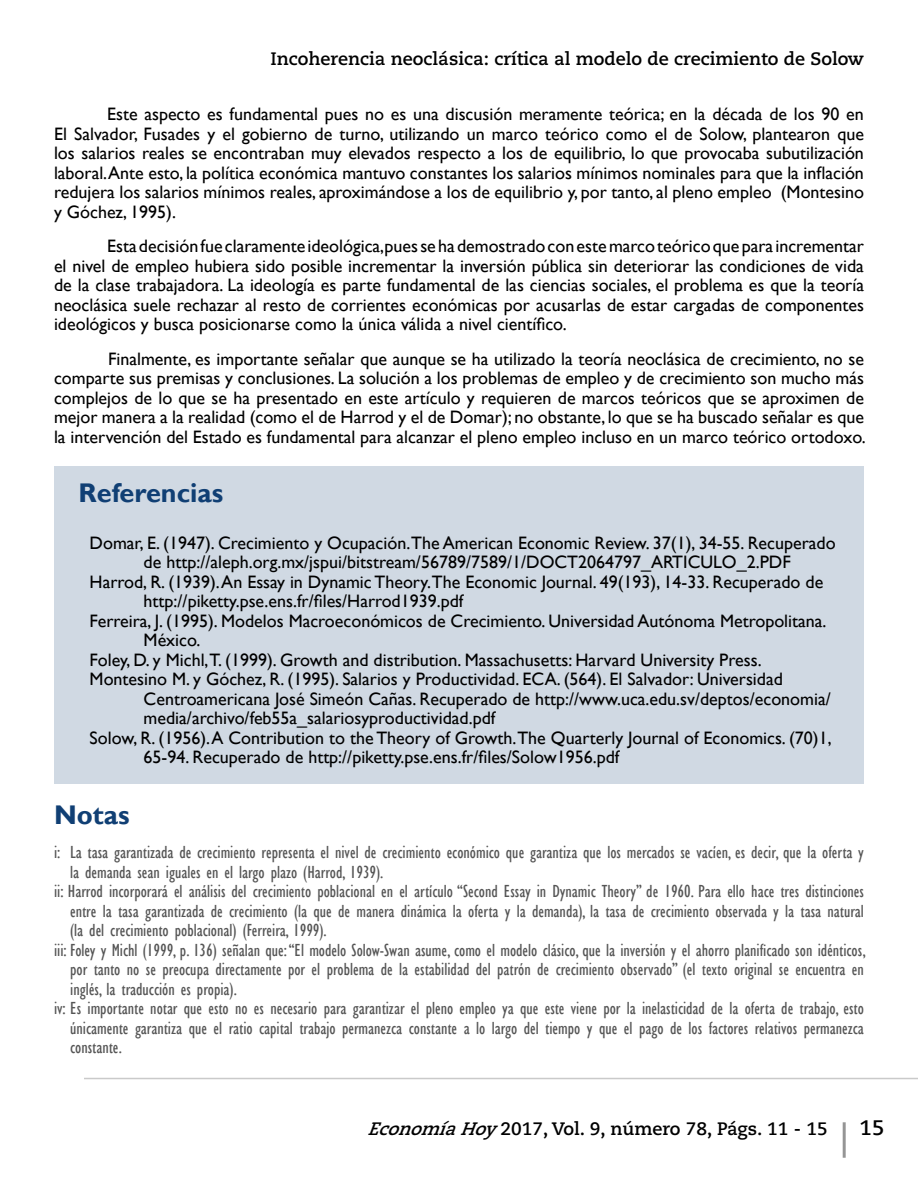
<style>
.page{position:relative;width:918px;height:1188px;background:#fff}
.page>*{position:absolute;margin:0;border:0;box-sizing:border-box;transform-origin:0 0}
.TEXTO_CONTENIDO{font:700 27px "Gill Sans";color:#103f74}
.t1{font:700 21px "Caecilia LT Std";color:#000}
.TEXTO_CONTENIDO-2{font:18px/19.5px "Gill Sans";color:#000}
.PIE_DE_PAGINA{font:condensed 18px/19.5px "Gill Sans";color:#555;text-align:justify}
.t2{font:700 18px "Caecilia LT Std";color:#000}
.s1{font-style:italic}
</style>
<div class="page">
<hr style="left:84px;top:1078px;width:834px;height:1px;background:#959595">
<hr style="left:843px;top:1122px;width:3px;height:36px;background:#959595">
<div style="left:54px;top:467px;width:810px;height:317px;background:#d0d9e3"></div>
<p class="t2" style="left:271px;top:48px;width:595px">Incoherencia neoclásica: crítica al modelo de crecimiento de Solow</p>
<p class="TEXTO_CONTENIDO-2" style="left:54px;top:105px;width:812px;text-align:justify;text-indent:53px">Este aspecto es fundamental pues no es una discusión meramente teórica; en la década de los 90 en El Salvador, Fusades y el gobierno de turno, utilizando un marco teórico como el de Solow, plantearon que los salarios reales se encontraban muy elevados respecto a los de equilibrio, lo que provocaba subutilización laboral.Ante esto, la política económica mantuvo constantes los salarios mínimos nominales para que la inflación redujera los salarios mínimos reales, aproximándose a los de equilibrio y, por tanto, al pleno empleo (Montesino y Góchez, 1995).</p>
<p class="TEXTO_CONTENIDO-2" style="left:54px;top:237px;width:812px;text-align:justify;text-indent:53px">Esta decisión fue claramente ideológica,pues se ha demostrado con este marco teórico que para incrementar el nivel de empleo hubiera sido posible incrementar la inversión pública sin deteriorar las condiciones de vida de la clase trabajadora. La ideología es parte fundamental de las ciencias sociales, el problema es que la teoría neoclásica suele rechazar al resto de corrientes económicas por acusarlas de estar cargadas de componentes ideológicos y busca posicionarse como la única válida a nivel científico.</p>
<p class="TEXTO_CONTENIDO-2" style="left:54px;top:349px;width:813px;text-align:justify;text-indent:54px">Finalmente, es importante señalar que aunque se ha utilizado la teoría neoclásica de crecimiento, no se comparte sus premisas y conclusiones. La solución a los problemas de empleo y de crecimiento son mucho más complejos de lo que se ha presentado en este artículo y requieren de marcos teóricos que se aproximen de mejor manera a la realidad (como el de Harrod y el de Domar); no obstante, lo que se ha buscado señalar es que la intervención del Estado es fundamental para alcanzar el pleno empleo incluso en un marco teórico ortodoxo.</p>
<p class="TEXTO_CONTENIDO" style="left:79px;top:477px;width:146px">Referencias</p>
<p class="TEXTO_CONTENIDO-2" style="left:90px;top:533px;width:748px;text-align:center">Domar, E. (1947). Crecimiento y Ocupación.The American Economic Review. 37(1), 34-55. Recuperado de http://aleph.org.mx/jspui/bitstream/56789/7589/1/DOCT2064797_ARTICULO_2.PDF</p>
<p class="TEXTO_CONTENIDO-2" style="left:144px;top:572px;width:681px;text-indent:-54px">Harrod, R. (1939). An Essay in Dynamic Theory.The Economic Journal. 49(193), 14-33. Recuperado de http://piketty.pse.ens.fr/files/Harrod1939.pdf</p>
<p class="TEXTO_CONTENIDO-2" style="left:144px;top:611px;width:684px;text-indent:-54px">Ferreira, J. (1995). Modelos Macroeconómicos de Crecimiento. Universidad Autónoma Metropolitana.<br>México.</p>
<p class="TEXTO_CONTENIDO-2" style="left:90px;top:650px;width:674px">Foley, D. y Michl,T. (1999). Growth and distribution. Massachusetts: Harvard University Press.</p>
<p class="TEXTO_CONTENIDO-2" style="left:144px;top:670px;width:689px;text-indent:-54px">Montesino M. y Góchez, R. (1995). Salarios y Productividad. ECA. (564). El Salvador: Universidad<br>Centroamericana José Simeón Cañas. Recuperado de http://www.uca.edu.sv/deptos/economia/ media/archivo/feb55a_salariosyproductividad.pdf</p>
<p class="TEXTO_CONTENIDO-2" style="left:144px;top:728px;width:690px;text-indent:-54px">Solow, R. (1956). A Contribution to the Theory of Growth.The Quarterly Journal of Economics. (70)1,<br>65-94. Recuperado de http://piketty.pse.ens.fr/files/Solow1956.pdf</p>
<p class="TEXTO_CONTENIDO" style="left:54px;top:798px;width:77px">Notas</p>
<p class="PIE_DE_PAGINA" style="left:70px;top:842px;width:795px;text-indent:-16px">i: La tasa garantizada de crecimiento representa el nivel de crecimiento económico que garantiza que los mercados se vacíen, es decir, que la oferta y la demanda sean iguales en el largo plazo (Harrod, 1939).</p>
<p class="PIE_DE_PAGINA" style="left:70px;top:881px;width:795px;text-indent:-16px">ii: Harrod incorporará el análisis del crecimiento poblacional en el artículo “Second Essay in Dynamic Theory” de 1960. Para ello hace tres distinciones entre la tasa garantizada de crecimiento (la que de manera dinámica la oferta y la demanda), la tasa de crecimiento observada y la tasa natural (la del crecimiento poblacional) (Ferreira, 1999).</p>
<p class="PIE_DE_PAGINA" style="left:70px;top:940px;width:797px;text-indent:-16px">iii: Foley y Michl (1999, p. 136) señalan que: “El modelo Solow-Swan asume, como el modelo clásico, que la inversión y el ahorro planificado son idénticos, por tanto no se preocupa directamente por el problema de la estabilidad del patrón de crecimiento observado” (el texto original se encuentra en inglés, la traducción es propia).</p>
<p class="PIE_DE_PAGINA" style="left:70px;top:998px;width:795px;text-indent:-16px">iv: Es importante notar que esto no es necesario para garantizar el pleno empleo ya que este viene por la inelasticidad de la oferta de trabajo, esto únicamente garantiza que el ratio capital trabajo permanezca constante a lo largo del tiempo y que el pago de los factores relativos permanezca constante.</p>
<p class="t2" style="left:367px;top:1118px;width:462px"><span class="s1">EconomíaHoy</span> 2017, Vol. 9, número 78, Págs. 11 - 15</p>
<p class="t1" style="left:860px;top:1115px;width:26px">15</p>
</div>
